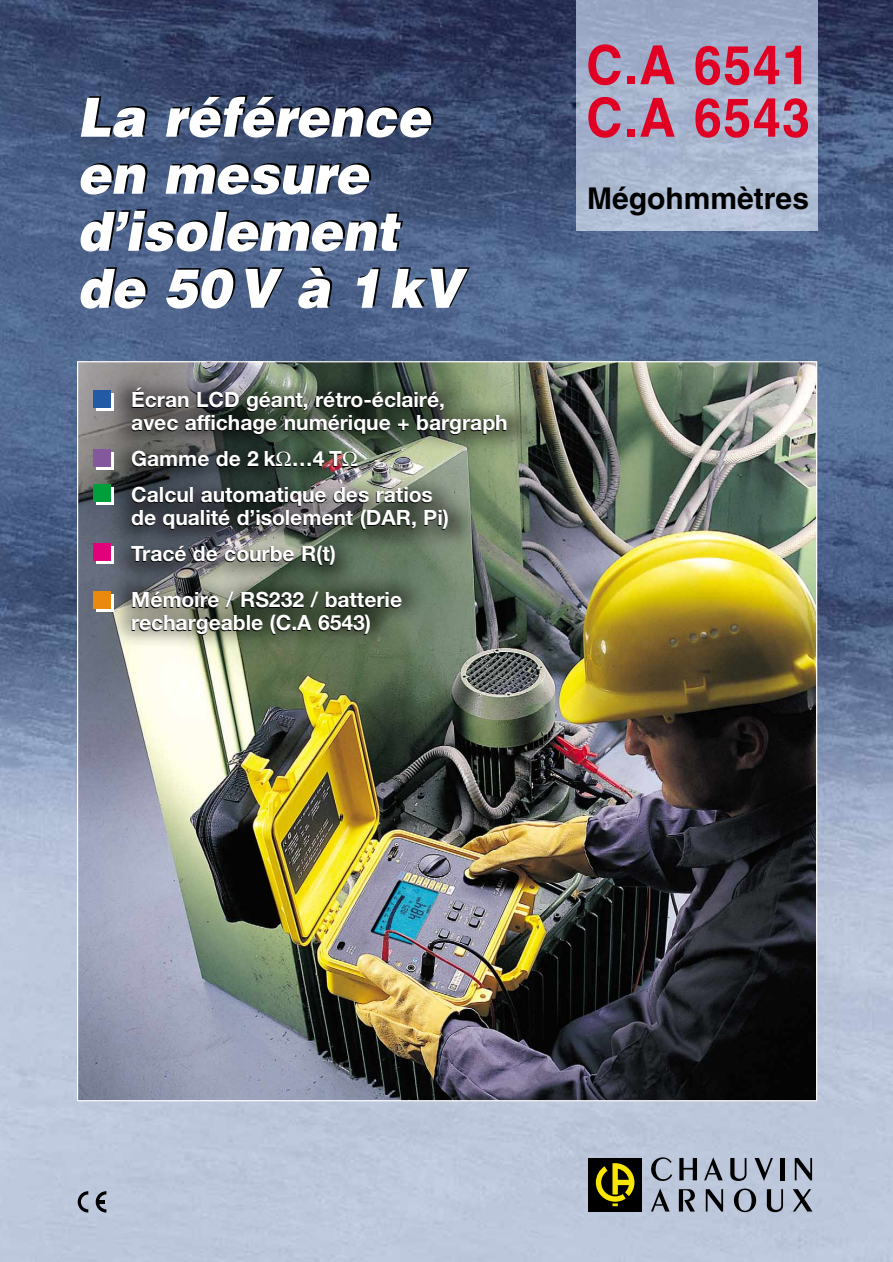
<style>
.page{position:relative;width:893px;height:1262px;background:#fff}
.page>*{position:absolute;margin:0;border:0;box-sizing:border-box;transform-origin:0 0}
.t1{font:italic 900 54px/57px "Helvetica";color:#fff;scale:.94 1}
.t2{font:700 54px/52.5px "Helvetica";letter-spacing:.03em;color:#df0024;scale:.93 1}
.t3{font:700 30px "Helvetica";color:#000}
.t4{font:700 21px/23.1px "Helvetica Neue";color:#fff}
</style>
<div class="page">
<img style="left:0;top:0;width:892px;height:1261px">
<img style="left:576px;top:0;width:241px;height:231px">
<img style="left:79px;top:363px;width:736px;height:736px">
<svg style="left:651px;top:1157px;width:21px;height:23px"></svg>
<svg style="left:679px;top:1158px;width:18px;height:22px"></svg>
<svg style="left:704px;top:1157px;width:18px;height:23px"></svg>
<svg style="left:730px;top:1158px;width:16px;height:22px"></svg>
<svg style="left:754px;top:1158px;width:18px;height:22px"></svg>
<hr style="left:780px;top:1158px;width:4px;height:22px;background:#000">
<svg style="left:794px;top:1158px;width:18px;height:22px"></svg>
<svg style="left:651px;top:1188px;width:18px;height:23px"></svg>
<svg style="left:678px;top:1189px;width:17px;height:22px"></svg>
<svg style="left:705px;top:1189px;width:18px;height:22px"></svg>
<svg style="left:734px;top:1188px;width:22px;height:24px"></svg>
<svg style="left:766px;top:1189px;width:17px;height:23px"></svg>
<svg style="left:792px;top:1189px;width:20px;height:22px"></svg>
<div style="left:588px;top:1157px;width:54px;height:54px;background:#000"></div>
<svg style="left:596px;top:1163px;width:38px;height:43px"></svg>
<svg style="left:78px;top:1191px;width:10px;height:21px"></svg>
<svg style="left:96px;top:1191px;width:10px;height:21px"></svg>
<svg style="left:97px;top:393px;width:17px;height:17px"></svg>
<div style="left:94px;top:390px;width:17px;height:17px;background:#235aa6"></div>
<svg style="left:97px;top:452px;width:17px;height:17px"></svg>
<div style="left:94px;top:449px;width:17px;height:17px;background:#83589d"></div>
<svg style="left:97px;top:487px;width:17px;height:17px"></svg>
<div style="left:94px;top:484px;width:17px;height:17px;background:#009f3c"></div>
<svg style="left:97px;top:546px;width:17px;height:17px"></svg>
<div style="left:94px;top:543px;width:17px;height:17px;background:#e3007b"></div>
<svg style="left:97px;top:594px;width:17px;height:17px"></svg>
<div style="left:94px;top:591px;width:17px;height:17px;background:#eb880e"></div>
<svg style="left:276px;top:451px;width:15px;height:16px"></svg>
<svg style="left:342px;top:451px;width:15px;height:16px"></svg>
<h1 class="t1" style="left:77px;top:94px;width:411px">La référence en mesure d’isolement de 50V à 1kV</h1>
<p class="t4" style="left:131px;top:389px;width:378px">Écran LCD géant, rétro-éclairé,<br>avec affichage numérique + bargraph</p>
<p class="t4" style="left:131px;top:442px;width:303px;line-height:35.8px">Gamme de 2 k …4 T<br>Calcul automatique des ratios</p>
<p class="t4" style="left:131px;top:501px;width:319px;line-height:35.8px">de qualité d’isolement (DAR, Pi)<br>Tracé de courbe R(t)</p>
<p class="t4" style="left:131px;top:589px;width:272px">Mémoire / RS232 / batterie rechargeable (C.A 6543)</p>
<h1 class="t2" style="left:586px;top:44px;width:242px">C.A 6541<br>C.A 6543</h1>
<h2 class="t3" style="left:587px;top:188px;width:223px">Mégohmmètres</h2>
</div>
